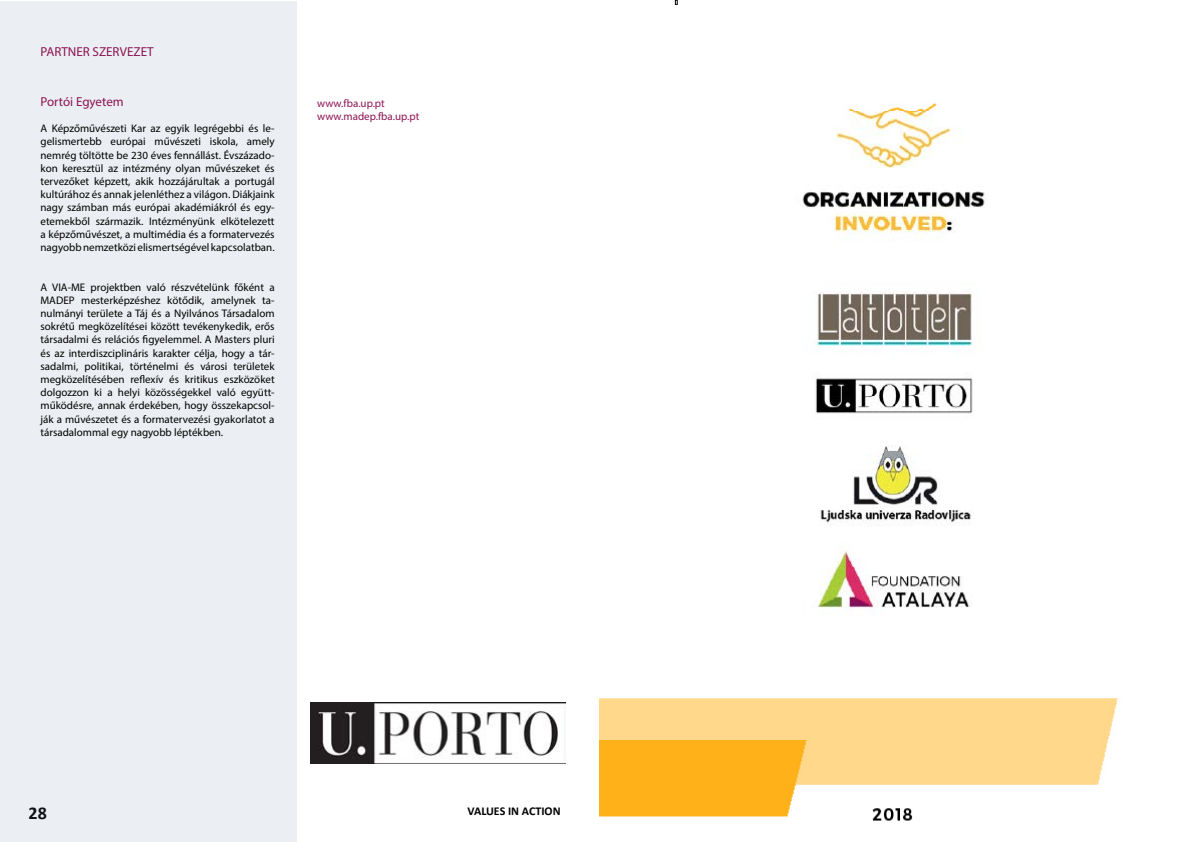
<style>
.page{position:relative;width:1191px;height:842px;background:#fff}
.page>*{position:absolute;margin:0;border:0;box-sizing:border-box;transform-origin:0 0}
.t1{font:700 18px "Calibri";color:#000}
.t2{font:13px "Myriad Pro";color:#8c1454}
.t3{font:700 12px "Calibri";color:#000}
.t4{font:11px/13.2px "Myriad Pro";color:#000;text-align:justify}
.t5{font:11px/13.2px "Myriad Pro";color:#8c1454}
</style>
<div class="page">
<div style="left:0;top:1px;width:297px;height:841px;background:#ebeef2"></div>
<img style="left:311px;top:703px;width:255px;height:60px">
<img style="left:599px;top:103px;width:519px;height:718px">
<p class="t2" style="left:41px;top:44px;width:115px">PARTNER SZERVEZET</p>
<p class="t2" style="left:41px;top:93px;width:85px">Portói Egyetem</p>
<p class="t4" style="left:41px;top:122px;width:236px">A Képzőművészeti Kar az egyik legrégebbi és le&shy;gelismertebb európai művészeti iskola, amely nemrég töltötte be 230 éves fennállást. Évszázado&shy;kon keresztül az intézmény olyan művészeket és tervezőket képzett, akik hozzájárultak a portugál kultúrához és annak jelenléthez a világon. Diákjaink nagy számban más európai akadémiákról és egy&shy;etemekből származik. Intézményünk elkötelezett a képzőművészet, a multimédia és a formatervezés nagyobb nemzetközi elismertségével kapcsolatban.</p>
<p class="t4" style="left:41px;top:280px;width:236px">A VIA-ME projektben való részvételünk főként a MADEP mesterképzéshez kötődik, amelynek ta&shy;nulmányi területe a Táj és a Nyilvános Társadalom sokrétű megközelítései között tevékenykedik, erős társadalmi és relációs figyelemmel. A Masters pluri és az interdiszciplináris karakter célja, hogy a tár&shy;sadalmi, politikai, történelmi és városi területek megközelítésében reflexív és kritikus eszközöket dolgozzon ki a helyi közösségekkel való együtt&shy;működésre, annak érdekében, hogy összekapcsol&shy;ják a művészetet és a formatervezési gyakorlatot a társadalommal egy nagyobb léptékben.</p>
<p class="t5" style="left:317px;top:96px;width:104px">www.fba.up.pt www.madep.fba.up.pt</p>
<h1 class="t1" style="left:29px;top:801px;width:20px">28</h1>
<p class="t3" style="left:467px;top:802px;width:94px">VALUES IN ACTION</p>
</div>
